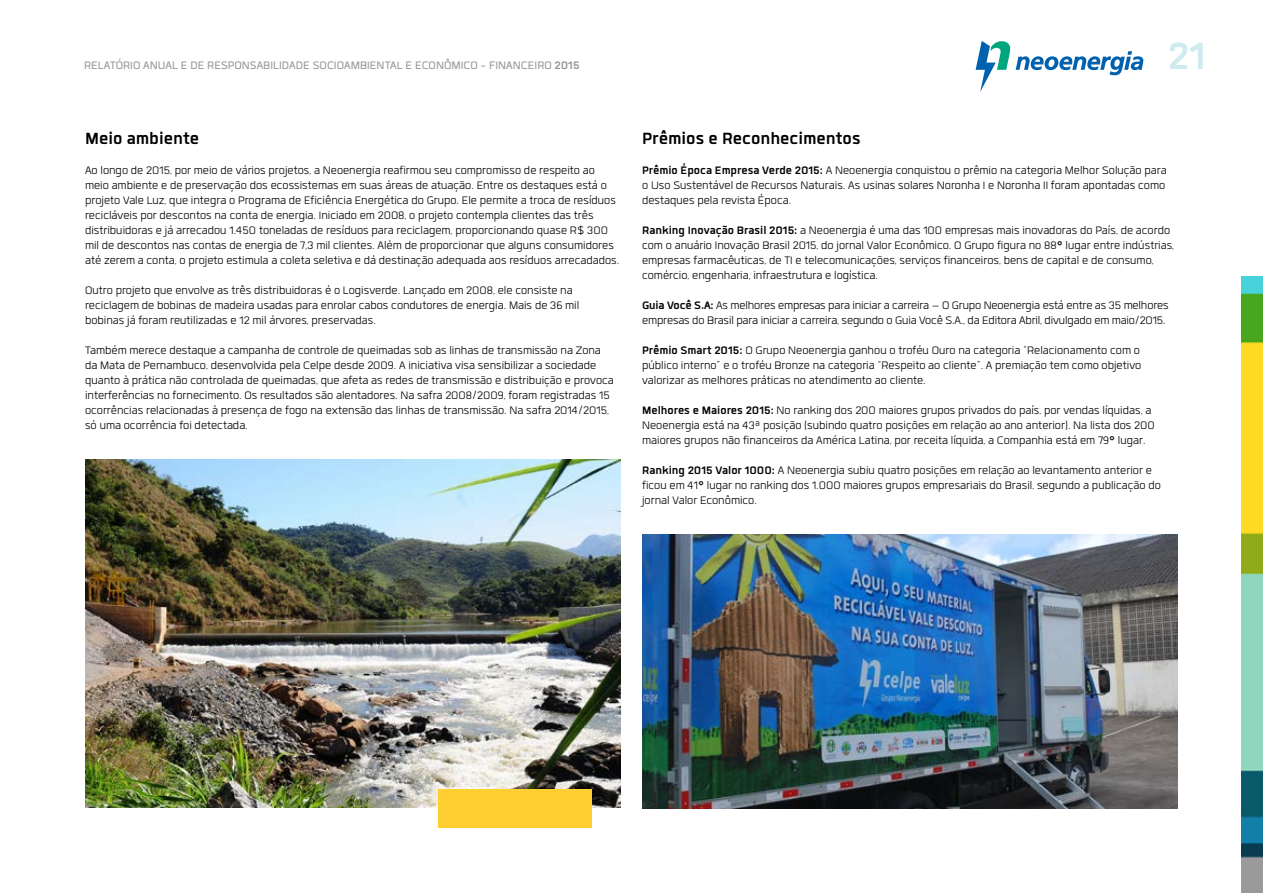
<style>
.page{position:relative;width:1263px;height:893px;background:#fff}
.page>*{position:absolute;margin:0;border:0;box-sizing:border-box;transform-origin:0 0}
.t1{font:700 52.5px "Quan";color:#ceebee}
.t2{font:700 22.5px "Quan";color:#000}
.t3{font:15px/15px "Quan";color:#000}
.t4{font:15px "Quan";color:#939598}
.s1{font-weight:700}
</style>
<div class="page">
<svg style="left:975px;top:41px;width:35px;height:51px"></svg>
<svg style="left:1016px;top:51px;width:127px;height:24px"></svg>
<img style="left:1242px;top:276px;width:21px;height:617px">
<img style="left:642px;top:534px;width:536px;height:274px">
<img style="left:85px;top:459px;width:536px;height:349px">
<div style="left:438px;top:789px;width:153px;height:39px;background:#ffce31"></div>
<p class="t4" style="left:84px;top:58px;width:497px">RELATÓRIO ANUAL E DE RESPONSABILIDADE SOCIOAMBIENTAL E ECONÔMICO - FINANCEIRO <span class="s1">2015</span></p>
<h1 class="t1" style="left:1167px;top:31px;width:40px">21</h1>
<h2 class="t2" style="left:85px;top:128px;width:116px">Meio ambiente</h2>
<p class="t3" style="left:85px;top:163px;width:534px">Ao longo de 2015, por meio de vários projetos, a Neoenergia reafirmou seu compromisso de respeito ao meio ambiente e de preservação dos ecossistemas em suas áreas de atuação. Entre os destaques está o projeto Vale Luz, que integra o Programa de Eficiência Energética do Grupo. Ele permite a troca de resíduos recicláveis por descontos na conta de energia. Iniciado em 2008, o projeto contempla clientes das três distribuidoras e já arrecadou 1.450 toneladas de resíduos para reciclagem, proporcionando quase R$ 300 mil de descontos nas contas de energia de 7,3 mil clientes. Além de proporcionar que alguns consumidores até zerem a conta, o projeto estimula a coleta seletiva e dá destinação adequada aos resíduos arrecadados.</p>
<p class="t3" style="left:85px;top:283px;width:496px">Outro projeto que envolve as três distribuidoras é o Logisverde. Lançado em 2008, ele consiste na reciclagem de bobinas de madeira usadas para enrolar cabos condutores de energia. Mais de 36 mil bobinas já foram reutilizadas e 12 mil árvores, preservadas.</p>
<p class="t3" style="left:85px;top:343px;width:530px">Também merece destaque a campanha de controle de queimadas sob as linhas de transmissão na Zona da Mata de Pernambuco, desenvolvida pela Celpe desde 2009. A iniciativa visa sensibilizar a sociedade quanto à prática não controlada de queimadas, que afeta as redes de transmissão e distribuição e provoca interferências no fornecimento. Os resultados são alentadores. Na safra 2008/2009, foram registradas 15 ocorrências relacionadas à presença de fogo na extensão das linhas de transmissão. Na safra 2014/2015, só uma ocorrência foi detectada.</p>
<h2 class="t2" style="left:642px;top:128px;width:220px">Prêmios e Reconhecimentos</h2>
<p class="t3" style="left:642px;top:163px;width:526px;text-align:justify"><span class="s1">Prêmio Época Empresa Verde 2015:</span> A Neoenergia conquistou o prêmio na categoria Melhor Solução para o Uso Sustentável de Recursos Naturais. As usinas solares Noronha I e Noronha II foram apontadas como destaques pela revista Época.</p>
<p class="t3" style="left:642px;top:223px;width:534px"><span class="s1">Ranking Inovação Brasil 2015:</span> a Neoenergia é uma das 100 empresas mais inovadoras do País, de acordo com o anuário Inovação Brasil 2015, do jornal Valor Econômico. O Grupo figura no 88º lugar entre indústrias, empresas farmacêuticas, de TI e telecomunicações, serviços financeiros, bens de capital e de consumo, comércio, engenharia, infraestrutura e logística.</p>
<p class="t3" style="left:642px;top:298px;width:528px"><span class="s1">Guia Você S.A:</span> As melhores empresas para iniciar a carreira – O Grupo Neoenergia está entre as 35 melhores empresas do Brasil para iniciar a carreira, segundo o Guia Você S.A., da Editora Abril, divulgado em maio/2015.</p>
<p class="t3" style="left:642px;top:343px;width:501px;text-align:justify"><span class="s1">Prêmio Smart 2015:</span> O Grupo Neoenergia ganhou o troféu Ouro na categoria “Relacionamento com o público interno” e o troféu Bronze na categoria “Respeito ao cliente”. A premiação tem como objetivo valorizar as melhores práticas no atendimento ao cliente.</p>
<p class="t3" style="left:642px;top:403px;width:514px"><span class="s1">Melhores e Maiores 2015:</span> No ranking dos 200 maiores grupos privados do país, por vendas líquidas, a<br>Neoenergia está na 43ª posição (subindo quatro posições em relação ao ano anterior). Na lista dos 200 maiores grupos não financeiros da América Latina, por receita líquida, a Companhia está em 79º lugar.</p>
<p class="t3" style="left:642px;top:463px;width:520px"><span class="s1">Ranking 2015 Valor 1000:</span> A Neoenergia subiu quatro posições em relação ao levantamento anterior e ficou em 41º lugar no ranking dos 1.000 maiores grupos empresariais do Brasil, segundo a publicação do jornal Valor Econômico.</p>
</div>
